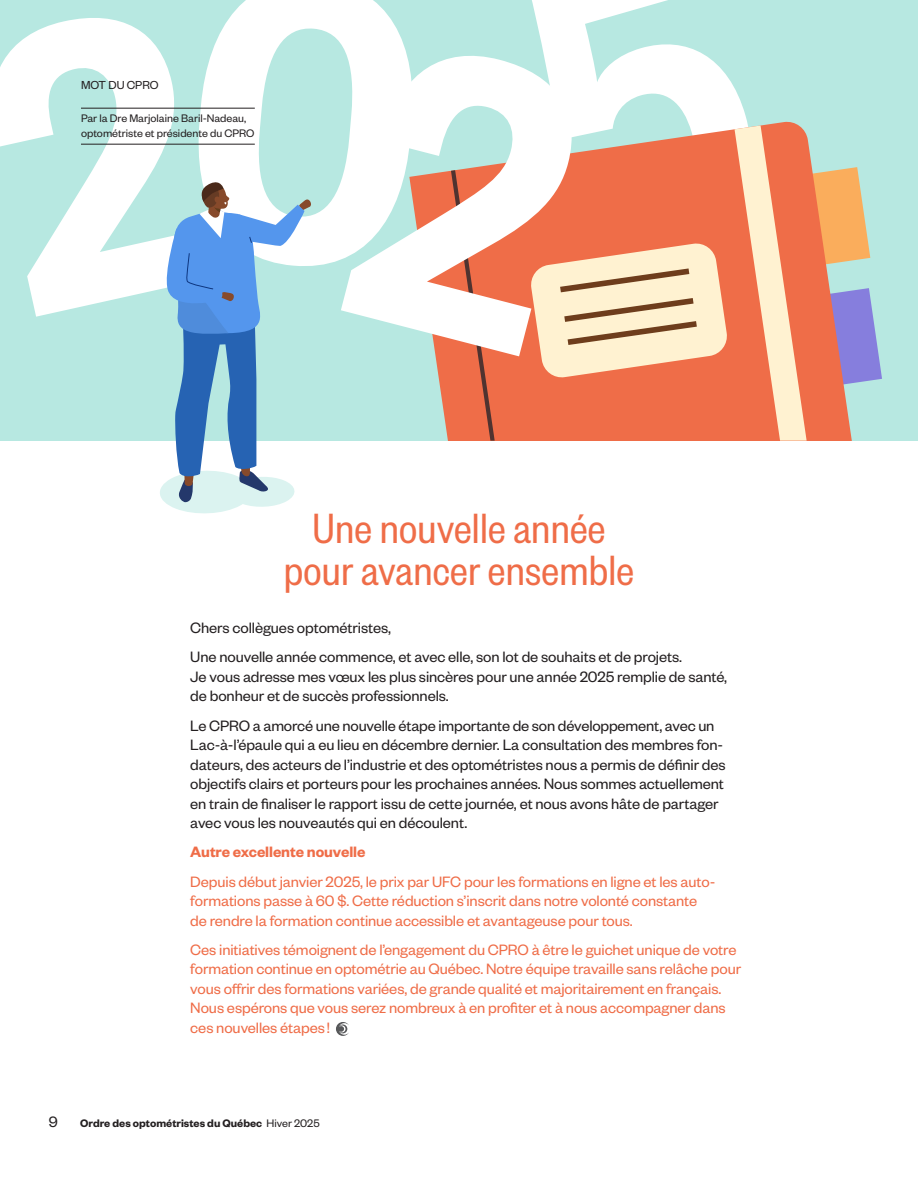
<style>
.page{position:relative;width:918px;height:1188px;background:#fff}
.page>*{position:absolute;margin:0;border:0;box-sizing:border-box;transform-origin:0 0}
.Titre_-_Petit{font:46.5px/42px "Founders Grotesk Cond";letter-spacing:.005em;color:#ef6d48;text-align:center}
.Body_11_13{font:16.5px/19.5px "Founders Grotesk";letter-spacing:-.005em;color:#231f20}
.Body_11_13-2{font:16.5px/19.5px "Founders Grotesk";letter-spacing:-.005em;color:#ef6d48}
.Body_11_13-3{font:600 16.5px "Founders Grotesk";letter-spacing:-.005em;color:#ef6d48}
.BB_-_Body_texte_Founders_11_13{font:12.75px "Founders Grotesk";color:#231f20}
.Auteur{font:12px/15px "Founders Grotesk";color:#231f20}
.t1{font:600 12px "Founders Grotesk";color:#231f20}
.s1{font-weight:400}
</style>
<div class="page">
<div style="left:0;top:0;width:918px;height:441px;background:#b7e8e1"></div>
<svg style="left:532px;top:0;width:215px;height:120px;fill:#fff"></svg>
<svg style="left:435px;top:120px;width:364px;height:321px;fill:#ef6d48"></svg>
<svg style="left:451px;top:356px;width:44px;height:85px;background:#df6745"></svg>
<svg style="left:530px;top:126px;width:352px;height:315px;background:#e69c7e"></svg>
<svg style="left:216px;top:0;width:188px;height:266px;fill:#fff"></svg>
<svg style="left:0;top:18px;width:216px;height:299px;fill:#fff"></svg>
<svg style="left:336px;top:1022px;width:13px;height:14px"></svg>
<svg style="left:341px;top:45px;width:240px;height:311px;fill:#fff"></svg>
<svg style="left:158px;top:179px;width:153px;height:335px"></svg>
<hr style="left:81px;top:108px;width:174px;height:1px;background:#231f20">
<hr style="left:81px;top:144px;width:174px;height:1px;background:#231f20">
<p class="BB_-_Body_texte_Founders_11_13" style="left:81px;top:77px;width:79px">MOT DU CPRO</p>
<p class="Auteur" style="left:81px;top:110px;width:175px">Par la Dre Marjolaine Baril-Nadeau, optométriste et présidente du CPRO</p>
<p class="Titre_-_Petit" style="left:284px;top:505px;width:352px">Une nouvelle année pour avancer ensemble</p>
<p class="Body_11_13" style="left:190px;top:617px;width:202px">Chers collègues optométristes,</p>
<p class="Body_11_13" style="left:190px;top:647px;width:538px">Une nouvelle année commence, et avec elle, son lot de souhaits et de projets.<br>Je vous adresse mes vœux les plus sincères pour une année 2025 remplie de santé, de bonheur et de succès professionnels.</p>
<p class="Body_11_13" style="left:190px;top:715px;width:537px">Le CPRO a amorcé une nouvelle étape importante de son développement, avec un Lac-à-l’épaule qui a eu lieu en décembre dernier. La consultation des membres fon&shy;dateurs, des acteurs de l’industrie et des optométristes nous a permis de définir des objectifs clairs et porteurs pour les prochaines années. Nous sommes actuellement en train de finaliser le rapport issu de cette journée, et nous avons hâte de partager avec vous les nouveautés qui en découlent.</p>
<p class="Body_11_13-3" style="left:190px;top:842px;width:177px">Autre excellente nouvelle</p>
<p class="Body_11_13-2" style="left:190px;top:871px;width:525px">Depuis début janvier 2025, le prix par UFC pour les formations en ligne et les auto&shy;formations passe à 60 $. Cette réduction s’inscrit dans notre volonté constante de rendre la formation continue accessible et avantageuse pour tous.</p>
<p class="Body_11_13-2" style="left:190px;top:939px;width:552px">Ces initiatives témoignent de l’engagement du CPRO à être le guichet unique de votre formation continue en optométrie au Québec. Notre équipe travaille sans relâche pour vous offrir des formations variées, de grande qualité et majoritairement en français.<br>Nous espérons que vous serez nombreux à en profiter et à nous accompagner dans ces nouvelles étapes !</p>
<p class="Body_11_13" style="left:49px;top:1111px;width:11px">9</p>
<p class="t1" style="left:80px;top:1115px;width:241px">Ordre des optométristes du Québec <span class="s1">Hiver 2025</span></p>
</div>
